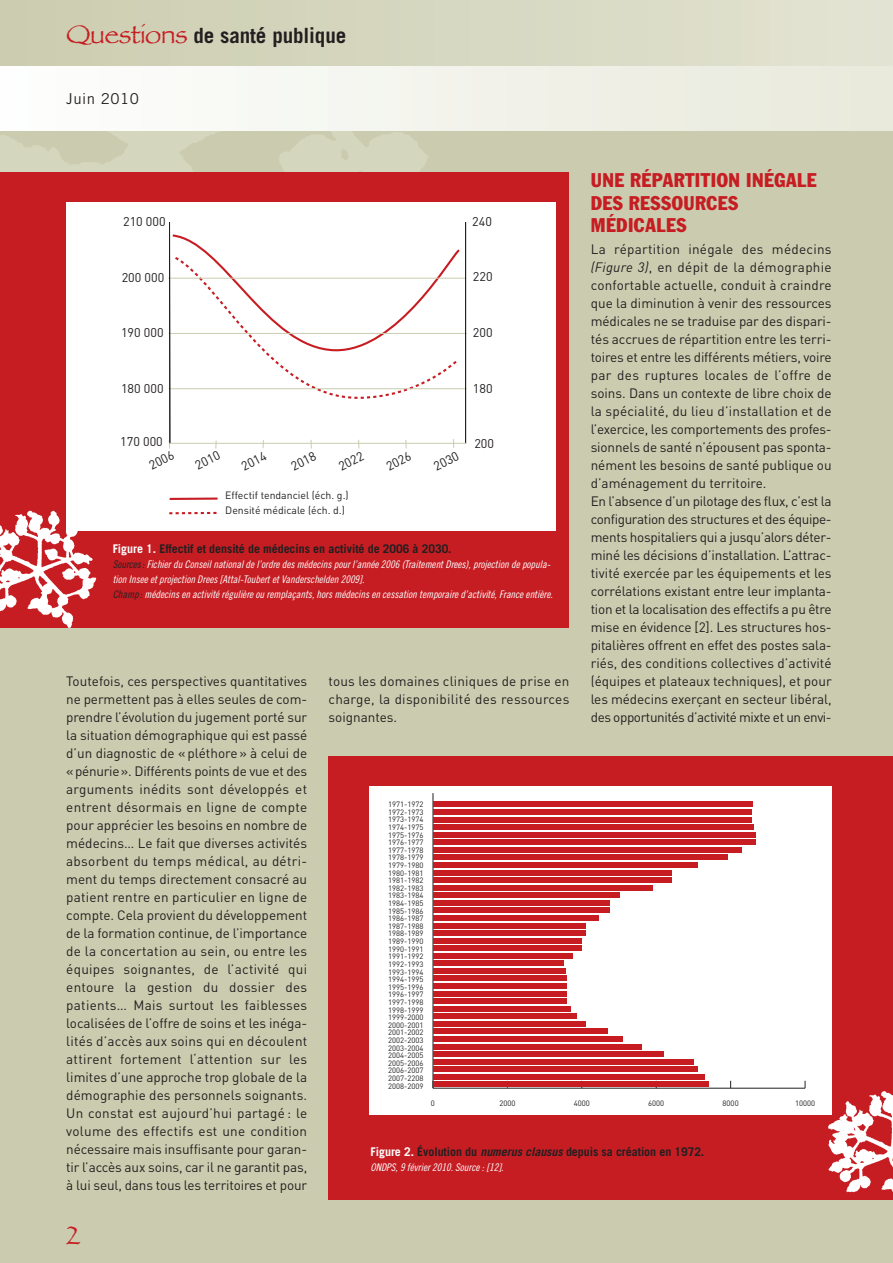
<style>
.page{position:relative;width:893px;height:1263px;background:#fff}
.page>*{position:absolute;margin:0;border:0;box-sizing:border-box;transform-origin:0 0}
.t1{font:27px "Papyrus";color:#c61d23}
.t2{font:700 21px "Trade Gothic LT Std";letter-spacing:-.005em;color:#231f20}
.t3{font:condensed 19.5px/22.5px "Franklin Gothic Std";letter-spacing:.025em;color:#c61d23}
.t4{font:15px "Trade Gothic LT Std";letter-spacing:.03em;color:#231f20}
.t5{font:13.5px/18px "DIN";letter-spacing:-.01em;color:#231f20;text-align:justify}
.t6{font:12.6px "DIN";color:#231f20}
.t7{font:700 12px "Trade Gothic LT Std";letter-spacing:-.005em;color:#231f20}
.t8{font:10.5px/15px "Trade Gothic LT Std Cn 18 Obl";letter-spacing:-.005em;color:#fff}
.t9{font:10.5px/15px "DIN";color:#231f20}
.t10{font:7.65px/7.6px "DIN";color:#231f20;text-align:justify}
.s1{font-family:"Papyrus";font-weight:400;font-size:27px;color:#c61d23}
.s2{font-style:italic}
.s3{color:#fff}
.s4{color:#231f20}
</style>
<div class="page">
<div style="left:0;top:105px;width:893px;height:1158px;background:#cbccaf"></div>
<img style="left:0;top:130px;width:478px;height:43px">
<div style="left:0;top:0;width:893px;height:66px;background:linear-gradient(to right,#cbccaf,#e2e3d2)"></div>
<div style="left:0;top:66px;width:893px;height:64px;background:linear-gradient(to right,#fefefe,#e8e9db)"></div>
<div style="left:0;top:173px;width:569px;height:455px;background:#c61d23"></div>
<img style="left:0;top:510px;width:97px;height:118px">
<div style="left:66px;top:202px;width:490px;height:329px;background:#fff"></div>
<svg style="left:170px;top:233px;width:292px;height:167px"></svg>
<hr style="left:169px;top:388px;width:298px;height:1px;background:#cbccaf">
<hr style="left:169px;top:333px;width:298px;height:1px;background:#cbccaf">
<hr style="left:168px;top:278px;width:298px;height:1px;background:#cbccaf">
<hr style="left:169px;top:222px;width:1px;height:222px;background:#231f20">
<hr style="left:465px;top:222px;width:1px;height:221px;background:#231f20">
<hr style="left:169px;top:443px;width:297px;height:1px;background:#cbccaf">
<svg style="left:169px;top:512px;width:48px;height:2px"></svg>
<hr style="left:170px;top:497px;width:48px;height:3px;background:#c61c22">
<div style="left:328px;top:756px;width:565px;height:444px;background:#c61d23"></div>
<img style="left:825px;top:1091px;width:68px;height:102px">
<div style="left:369px;top:786px;width:463px;height:328px;background:#fff"></div>
<hr style="left:433px;top:1088px;width:372px;height:1px;background:#231f20">
<hr style="left:433px;top:793px;width:1px;height:295px;background:#231f20">
<div style="left:433px;top:802px;width:319px;height:5px;background:#c61c22"></div>
<div style="left:433px;top:809px;width:319px;height:6px;background:#c61c22"></div>
<div style="left:433px;top:817px;width:319px;height:5px;background:#c61c22"></div>
<div style="left:433px;top:824px;width:320px;height:6px;background:#c61c22"></div>
<div style="left:433px;top:832px;width:322px;height:5px;background:#c61c22"></div>
<div style="left:433px;top:840px;width:323px;height:5px;background:#c61c22"></div>
<div style="left:433px;top:847px;width:308px;height:5px;background:#c61c22"></div>
<div style="left:433px;top:855px;width:294px;height:5px;background:#c61c22"></div>
<div style="left:433px;top:862px;width:265px;height:6px;background:#c61c22"></div>
<div style="left:433px;top:870px;width:238px;height:5px;background:#c61c22"></div>
<div style="left:433px;top:877px;width:238px;height:6px;background:#c61c22"></div>
<div style="left:433px;top:885px;width:219px;height:5px;background:#c61c22"></div>
<div style="left:433px;top:892px;width:186px;height:6px;background:#c61c22"></div>
<div style="left:433px;top:900px;width:177px;height:5px;background:#c61c22"></div>
<div style="left:433px;top:908px;width:177px;height:5px;background:#c61c22"></div>
<div style="left:433px;top:915px;width:166px;height:5px;background:#c61c22"></div>
<div style="left:433px;top:923px;width:152px;height:5px;background:#c61c22"></div>
<div style="left:433px;top:930px;width:152px;height:6px;background:#c61c22"></div>
<div style="left:433px;top:938px;width:149px;height:5px;background:#c61c22"></div>
<div style="left:433px;top:945px;width:149px;height:6px;background:#c61c22"></div>
<div style="left:433px;top:953px;width:139px;height:5px;background:#c61c22"></div>
<div style="left:433px;top:961px;width:130px;height:5px;background:#c61c22"></div>
<div style="left:433px;top:968px;width:133px;height:5px;background:#c61c22"></div>
<div style="left:433px;top:976px;width:133px;height:5px;background:#c61c22"></div>
<div style="left:433px;top:983px;width:133px;height:6px;background:#c61c22"></div>
<div style="left:433px;top:991px;width:133px;height:5px;background:#c61c22"></div>
<div style="left:433px;top:998px;width:133px;height:6px;background:#c61c22"></div>
<div style="left:433px;top:1006px;width:138px;height:5px;background:#c61c22"></div>
<div style="left:433px;top:1014px;width:143px;height:5px;background:#c61c22"></div>
<div style="left:433px;top:1021px;width:152px;height:5px;background:#c61c22"></div>
<div style="left:433px;top:1029px;width:175px;height:5px;background:#c61c22"></div>
<div style="left:433px;top:1036px;width:190px;height:6px;background:#c61c22"></div>
<div style="left:433px;top:1044px;width:208px;height:5px;background:#c61c22"></div>
<div style="left:433px;top:1051px;width:231px;height:6px;background:#c61c22"></div>
<div style="left:433px;top:1059px;width:260px;height:5px;background:#c61c22"></div>
<div style="left:433px;top:1066px;width:264px;height:6px;background:#c61c22"></div>
<div style="left:433px;top:1074px;width:272px;height:5px;background:#c61c22"></div>
<div style="left:433px;top:1082px;width:275px;height:5px;background:#c61c22"></div>
<h2 class="t2" style="left:66px;top:28px;width:281px"><span class="s1">Questions</span> de santé publique</h2>
<p class="t4" style="left:66px;top:93px;width:74px">Juin 2010</p>
<h3 class="t3" style="left:591px;top:169px;width:227px">UNE RÉPARTITION INÉGALE<br>DES RESSOURCES<br>MÉDICALES</h3>
<p class="t5" style="left:591px;top:242px;width:242px;text-align:left">La répartition inégale des médecins <span class="s2">(Figure 3)</span>, en dépit de la démographie confortable actuelle, conduit à craindre que la diminution à venir des ressources médicales ne se traduise par des dispari&shy;tés accrues de répartition entre les terri&shy;toires et entre les différents métiers, voire par des ruptures locales de l’offre de soins. Dans un contexte de libre choix de la spécialité, du lieu d’installation et de l’exercice, les comportements des profes&shy;sionnels de santé n’épousent pas sponta&shy;nément les besoins de santé publique ou d’aménagement du territoire.<br>En l’absence d’un pilotage des flux, c’est la configuration des structures et des équipe&shy;ments hospitaliers qui a jusqu’alors déter&shy;miné les décisions d’installation. L’attrac&shy;tivité exercée par les équipements et les corrélations existant entre leur implanta&shy;tion et la localisation des effectifs a pu être mise en évidence [2]. Les structures hos&shy;pitalières offrent en effet des postes sala&shy;riés, des conditions collectives d’activité (équipes et plateaux techniques), et pour les médecins exerçant en secteur libéral, des opportunités d’activité mixte et un envi-</p>
<p class="t6" style="left:123px;top:217px;width:44px">210 000</p>
<p class="t6" style="left:472px;top:217px;width:21px">240</p>
<p class="t6" style="left:473px;top:272px;width:21px">220</p>
<p class="t6" style="left:122px;top:272px;width:44px">200 000</p>
<p class="t6" style="left:121px;top:328px;width:44px">190 000</p>
<p class="t6" style="left:473px;top:328px;width:21px">200</p>
<p class="t6" style="left:121px;top:384px;width:44px">180 000</p>
<p class="t6" style="left:473px;top:384px;width:21px">180</p>
<p class="t6" style="left:120px;top:437px;width:44px">170 000</p>
<p class="t6" style="left:474px;top:438px;width:21px">200</p>
<p class="t6" style="left:148px;top:461px;width:28px;rotate:-27deg">2006</p>
<p class="t6" style="left:194px;top:462px;width:28px;rotate:-27deg">2010</p>
<p class="t6" style="left:240px;top:463px;width:28px;rotate:-27deg">2014</p>
<p class="t6" style="left:290px;top:462px;width:28px;rotate:-27deg">2018</p>
<p class="t6" style="left:337px;top:462px;width:28px;rotate:-27deg">2022</p>
<p class="t6" style="left:385px;top:462px;width:28px;rotate:-27deg">2026</p>
<p class="t6" style="left:432px;top:462px;width:28px;rotate:-27deg">2030</p>
<p class="t9" style="left:225px;top:489px;width:125px">Effectif tendanciel (éch. g.)<br>Densité médicale (éch. d.)</p>
<p class="t7" style="left:113px;top:544px;width:340px"><span class="s3">Figure 1.</span> Effectif et densité de médecins en activité de 2006 à 2030.</p>
<p class="t8" style="left:113px;top:558px;width:441px"><span class="s4">Sources:</span> Fichier du Conseil national de l’ordre des médecins pour l’année 2006 (Traitement Drees), projection de popula&shy;tion Insee et projection Drees [Attal-Toubert et Vanderschelden 2009].<br><span class="s4">Champ:</span> médecins en activité régulière ou remplaçants, hors médecins en cessation temporaire d’activité, France entière.</p>
<p class="t5" style="left:66px;top:674px;width:242px">Toutefois, ces perspectives quantitatives ne permettent pas à elles seules de com&shy;prendre l’évolution du jugement porté sur la situation démographique qui est passé d’un diagnostic de « pléthore » à celui de «pénurie». Différents points de vue et des arguments inédits sont développés et entrent désormais en ligne de compte pour apprécier les besoins en nombre de médecins… Le fait que diverses activités absorbent du temps médical, au détri&shy;ment du temps directement consacré au patient rentre en particulier en ligne de compte. Cela provient du développement de la formation continue, de l’importance de la concertation au sein, ou entre les équipes soignantes, de l’activité qui entoure la gestion du dossier des patients… Mais surtout les faiblesses localisées de l’offre de soins et les inéga&shy;lités d’accès aux soins qui en découlent attirent fortement l‘attention sur les limites d’une approche trop globale de la démographie des personnels soignants.<br>Un constat est aujourd’hui partagé : le volume des effectifs est une condition nécessaire mais insuffisante pour garan&shy;tir l’accès aux soins, car il ne garantit pas, à lui seul, dans tous les territoires et pour</p>
<p class="t5" style="left:328px;top:674px;width:242px">tous les domaines cliniques de prise en charge, la disponibilité des ressources soignantes.</p>
<p class="t10" style="left:388px;top:801px;width:37px">1971-1972<br>1972-1973<br>1973-1974<br>1974-1975<br>1975-1976<br>1976-1977<br>1977-1978<br>1978-1979<br>1979-1980<br>1980-1981<br>1981-1982<br>1982-1983<br>1983-1984<br>1984-1985<br>1985-1986<br>1986-1987<br>1987-1988<br>1988-1989<br>1989-1990<br>1990-1991<br>1991-1992<br>1992-1993<br>1993-1994<br>1994-1995<br>1995-1996<br>1996-1997<br>1997-1998<br>1998-1999<br>1999-2000<br>2000-2001<br>2001-2002<br>2002-2003<br>2003-2004<br>2004-2005<br>2005-2006<br>2006-2007<br>2007-2208<br>2008-2009</p>
<p class="t10" style="left:431px;top:1100px;width:6px">0</p>
<p class="t10" style="left:499px;top:1100px;width:18px">2000</p>
<p class="t10" style="left:574px;top:1100px;width:18px">4000</p>
<p class="t10" style="left:648px;top:1100px;width:18px">6000</p>
<p class="t10" style="left:723px;top:1100px;width:18px">8000</p>
<p class="t10" style="left:795px;top:1100px;width:22px">10000</p>
<p class="t7" style="left:371px;top:1147px;width:335px"><span class="s3">Figure 2.</span> Évolution du <span class="s2">numerus clausus</span> depuis sa création en 1972.</p>
<p class="t8" style="left:371px;top:1161px;width:134px">ONDPS, 9 février 2010. Source : [12].</p>
<h1 class="t1" style="left:66px;top:1219px;width:15px">2</h1>
</div>
